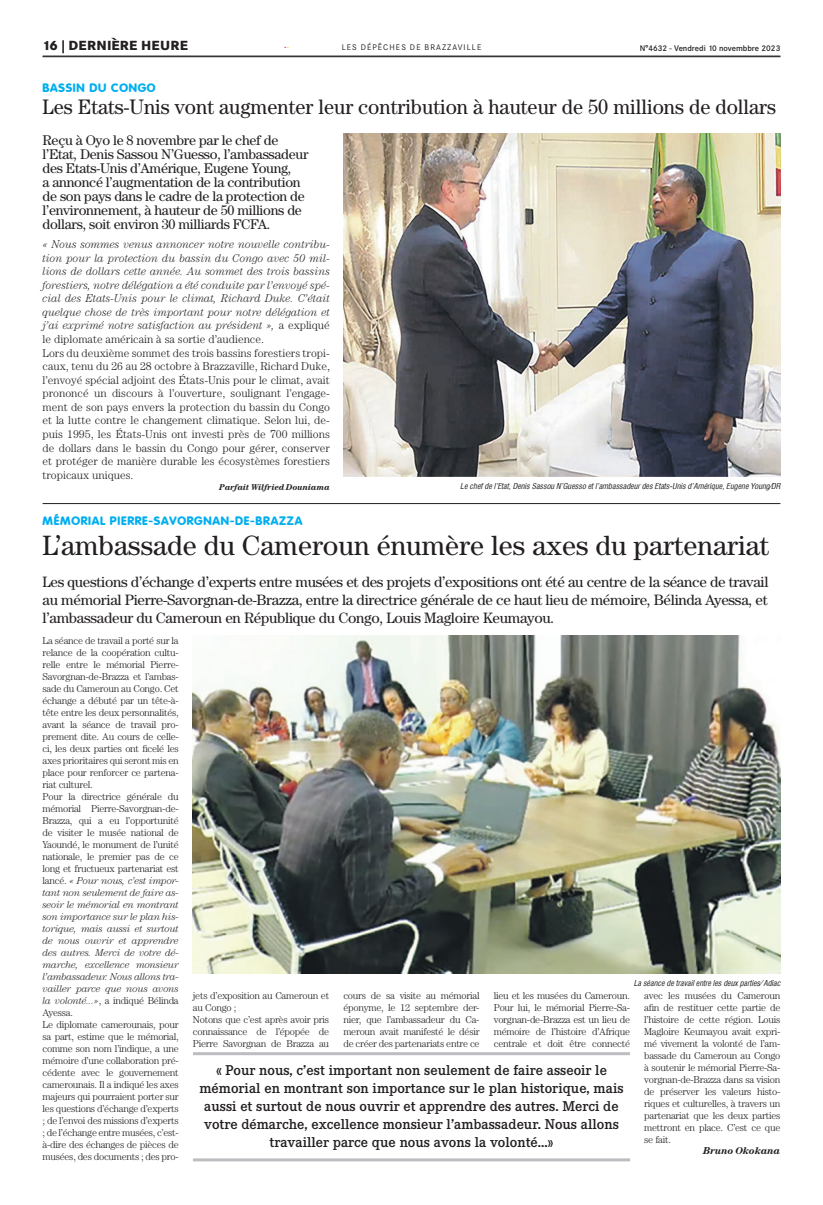
<style>
.page{position:relative;width:823px;height:1205px;background:#fff}
.page>*{position:absolute;margin:0;border:0;box-sizing:border-box;transform-origin:0 0}
.t1{font:28px "Century";color:#231f20}
.t2{font:21px "Century";color:#231f20;scale:.96 1}
.t3{font:15px/18px "Century";letter-spacing:-.02em;color:#231f20;text-align:justify}
.t4{font:500 14px/18px "Corporate EBQ";color:#231f20;text-align:center}
.t5{font:14px/14px "Century";letter-spacing:-.02em;color:#231f20}
.t6{font:800 13px "Corporate SBQ";letter-spacing:.02em;color:#231f20}
.t7{font:800 12px "Corporate Rounded";letter-spacing:.06em;color:#00aeef}
.t8{font:300 11.3px/13.6px "Century";color:#231f20}
.t9{font:11px "Century";color:#ed028c}
.t10{font:300 10px/12px "Century";letter-spacing:-.025em;color:#231f20;text-align:justify}
.t11{font:italic 700 10px "Century";color:#231f20}
.t12{font:italic 700 8.5px "Century";color:#231f20}
.t13{font:italic 8px "Corporate Condensed";color:#231f20}
.t14{font:500 8px "Corporate SBQ";color:#231f20}
.t15{font:8px "Corporate SBQ";letter-spacing:.135em;color:#231f20}
.s1{color:#ffd500}
.s2{font-style:italic}
</style>
<div class="page">
<hr style="left:43px;top:56px;width:737px;height:1px;background:#231f20">
<hr style="left:43px;top:503px;width:737px;height:1px;background:#231f20">
<img style="left:343px;top:134px;width:437px;height:343px">
<img style="left:193px;top:635px;width:587px;height:339px">
<hr style="left:193px;top:1052px;width:436px;height:3px;background:#bcbdc0">
<hr style="left:193px;top:1158px;width:436px;height:3px;background:#bcbdc0">
<h3 class="t6" style="left:43px;top:38px;width:147px">16 | DERNIÈRE HEURE</h3>
<p class="t15" style="left:341px;top:43px;width:141px">LES DÉPÊCHES DE BRAZZAVILLE</p>
<p class="t14" style="left:639px;top:43px;width:142px">N°4632 - Vendredi 10 novembbre 2023</p>
<p class="t9" style="left:284px;top:38px;width:7px">.<span class="s1">.</span></p>
<p class="t7" style="left:43px;top:81px;width:114px">BASSIN DU CONGO</p>
<h2 class="t2" style="left:43px;top:95px;width:765px">Les Etats-Unis vont augmenter leur contribution à hauteur de 50 millions de dollars</h2>
<p class="t5" style="left:43px;top:133px;width:267px">Reçu à Oyo le 8 novembre par le chef de l’Etat, Denis Sassou N’Guesso, l’ambassadeur des Etats-Unis d’Amérique, Eugene Young,<br>a annoncé l’augmentation de la contribution de son pays dans le cadre de la protection de l’environnement, à hauteur de 50 millions de dollars, soit environ 30 milliards FCFA.</p>
<p class="t8" style="left:43px;top:237px;width:289px"><span class="s2">« Nous sommes venus annoncer notre nouvelle contribu&shy;tion pour la protection du bassin du Congo avec 50 mil&shy;lions de dollars cette année. Au sommet des trois bassins forestiers, notre délégation a été conduite par l’envoyé spé&shy;cial des Etats-Unis pour le climat, Richard Duke. C’était quelque chose de très important pour notre délégation et j’ai exprimé notre satisfaction au président »,</span> a expliqué le diplomate américain à sa sortie d’audience.<br>Lors du deuxième sommet des trois bassins forestiers tropi&shy;caux, tenu du 26 au 28 octobre à Brazzaville, Richard Duke, l’envoyé spécial adjoint des États-Unis pour le climat, avait prononcé un discours à l’ouverture, soulignant l’engage&shy;ment de son pays envers la protection du bassin du Congo et la lutte contre le changement climatique. Selon lui, de&shy;puis 1995, les États-Unis ont investi près de 700 millions de dollars dans le bassin du Congo pour gérer, conserver et protéger de manière durable les écosystèmes forestiers tropicaux uniques.</p>
<p class="t12" style="left:219px;top:482px;width:112px">Parfait Wilfried Douniama</p>
<p class="t13" style="left:460px;top:481px;width:321px">Le chef de l’Etat, Denis Sassou N’Guesso et l’ambassadeur des Etats-Unis d’Amérique, Eugene Young/DR</p>
<p class="t7" style="left:43px;top:513px;width:261px">MÉMORIAL PIERRE-SAVORGNAN-DE-BRAZZA</p>
<h1 class="t1" style="left:43px;top:528px;width:727px">L’ambassade du Cameroun énumère les axes du partenariat</h1>
<p class="t3" style="left:43px;top:572px;width:727px">Les questions d’échange d’experts entre musées et des projets d’expositions ont été au centre de la séance de travail au mémorial Pierre-Savorgnan-de-Brazza, entre la directrice générale de ce haut lieu de mémoire, Bélinda Ayessa, et l’ambassadeur du Cameroun en République du Congo, Louis Magloire Keumayou.</p>
<p class="t10" style="left:43px;top:634px;width:138px;text-align:left">La séance de travail a porté sur la relance de la coopération cultu&shy;relle entre le mémorial Pierre-<br>Savorgnan-de-Brazza et l’ambas&shy;sade du Cameroun au Congo. Cet échange a débuté par un tête-à&shy;tête entre les deux personnalités, avant la séance de travail pro&shy;prement dite. Au cours de celle&shy;ci, les deux parties ont ficelé les axes prioritaires qui seront mis en place pour renforcer ce partena&shy;riat culturel.<br>Pour la directrice générale du mémorial Pierre-Savorgnan-de-<br>Brazza, qui a eu l’opportunité de visiter le musée national de<br>Yaoundé, le monument de l’unité nationale, le premier pas de ce long et fructueux partenariat est lancé. <span class="s2">« Pour nous, c’est impor&shy;tant non seulement de faire as&shy;seoir le mémorial en montrant son importance sur le plan his&shy;torique, mais aussi et surtout de nous ouvrir et apprendre des autres. Merci de votre dé&shy;marche, excellence monsieur l’ambassadeur. Nous allons tra&shy;vailler parce que nous avons la volonté...»</span>, a indiqué Bélinda<br>Ayessa.<br>Le diplomate camerounais, pour sa part, estime que le mémorial, comme son nom l’indique, a une mémoire d’une collaboration pré&shy;cédente avec le gouvernement camerounais. Il a indiqué les axes majeurs qui pourraient porter sur les questions d’échange d’experts ; de l’envoi des missions d’experts ; de l’échange entre musées, c’est&shy;à-dire des échanges de pièces de musées, des documents ; des pro-</p>
<p class="t13" style="left:633px;top:978px;width:148px">La séance de travail entre les deux parties/ Adiac</p>
<p class="t10" style="left:193px;top:989px;width:138px;text-align:left">jets d’exposition au Cameroun et au Congo ;<br>Notons que c’est après avoir pris connaissance de l’épopée de<br>Pierre Savorgnan de Brazza au</p>
<p class="t10" style="left:343px;top:989px;width:138px">cours de sa visite au mémorial éponyme, le 12 septembre der&shy;nier, que l’ambassadeur du Ca&shy;meroun avait manifesté le désir de créer des partenariats entre ce</p>
<p class="t10" style="left:493px;top:989px;width:138px">lieu et les musées du Cameroun.<br>Pour lui, le mémorial Pierre-Sa&shy;vorgnan-de-Brazza est un lieu de mémoire de l’histoire d’Afrique centrale et doit être connecté</p>
<p class="t10" style="left:643px;top:989px;width:138px">avec les musées du Cameroun afin de restituer cette partie de l’histoire de cette région. Louis Magloire Keumayou avait expri&shy;mé vivement la volonté de l’am&shy;bassade du Cameroun au Congo à soutenir le mémorial Pierre-Sa&shy;vorgnan-de-Brazza dans sa vision de préserver les valeurs histo&shy;riques et culturelles, à travers un partenariat que les deux parties mettront en place. C’est ce que se fait.</p>
<p class="t11" style="left:702px;top:1144px;width:79px">Bruno Okokana</p>
<p class="t4" style="left:199px;top:1061px;width:425px">« Pour nous, c’est important non seulement de faire asseoir le mémorial en montrant son importance sur le plan historique, mais aussi et surtout de nous ouvrir et apprendre des autres. Merci de votre démarche, excellence monsieur l’ambassadeur. Nous allons travailler parce que nous avons la volonté...»</p>
</div>
